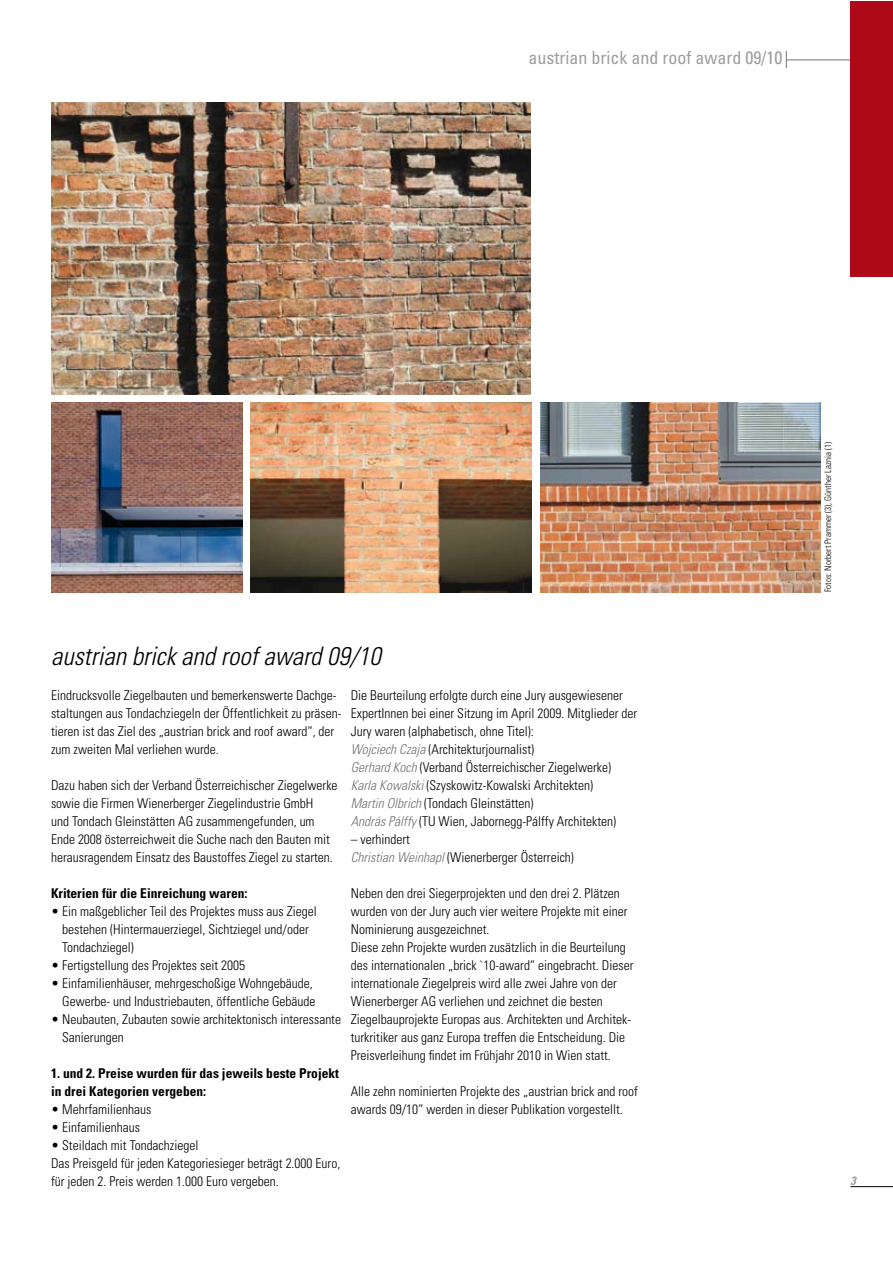
<style>
.page{position:relative;width:893px;height:1263px;background:#fff}
.page>*{position:absolute;margin:0;border:0;box-sizing:border-box;transform-origin:0 0}
.t1{font:italic 300 condensed 25.5px "Univers LT Std";color:#000}
.t2{font:condensed 18px "Univers LT Std";color:#9c9d9f}
.t3{font:300 condensed 13.5px/18px "Univers LT Std";color:#000}
.t4{font:700 condensed 13.5px/18px "Univers LT Std";color:#000}
.t5{font:italic 700 condensed 12px "Univers LT Std";color:#9c9d9f}
.t6{font:300 condensed 9px "Univers LT Std";color:#000}
.s1{font-style:italic;color:#707173}
</style>
<div class="page">
<hr style="left:787px;top:60px;width:63px;height:1px;background:#707173">
<svg style="left:786px;top:51px;width:1px;height:17px"></svg>
<hr style="left:850px;top:1186px;width:42px;height:1px;background:#000">
<div style="left:850px;top:1px;width:42px;height:275px;background:#ae0917"></div>
<img style="left:540px;top:403px;width:281px;height:189px">
<img style="left:251px;top:403px;width:280px;height:189px">
<img style="left:51px;top:102px;width:480px;height:292px">
<img style="left:51px;top:403px;width:191px;height:189px">
<h2 class="t2" style="left:528px;top:46px;width:255px">austrian brick and roof award 09/10</h2>
<h1 class="t1" style="left:51px;top:640px;width:331px">austrian brick and roof award 09/10</h1>
<p class="t3" style="left:51px;top:687px;width:292px">Eindrucksvolle Ziegelbauten und bemerkenswerte Dachge&shy;staltungen aus Tondachziegeln der Öffentlichkeit zu präsen&shy;tieren ist das Ziel des „austrian brick and roof award“, der zum zweiten Mal verliehen wurde.</p>
<p class="t3" style="left:51px;top:777px;width:288px">Dazu haben sich der Verband Österreichischer Ziegelwerke sowie die Firmen Wienerberger Ziegelindustrie GmbH<br>und Tondach Gleinstätten AG zusammengefunden, um Ende 2008 österreichweit die Suche nach den Bauten mit herausragendem Einsatz des Baustoffes Ziegel zu starten.</p>
<p class="t4" style="left:51px;top:884px;width:198px">Kriterien für die Einreichung waren:</p>
<p class="t3" style="left:62px;top:903px;width:256px;text-indent:-11px">• Ein maßgeblicher Teil des Projektes muss aus Ziegel bestehen (Hintermauerziegel, Sichtziegel und/oder<br>Tondachziegel)</p>
<p class="t3" style="left:51px;top:957px;width:196px">• Fertigstellung des Projektes seit 2005</p>
<p class="t3" style="left:51px;top:975px;width:266px;text-align:right">• Einfamilienhäuser, mehrgeschoßige Wohngebäude,<br>Gewerbe- und Industriebauten, öffentliche Gebäude</p>
<p class="t3" style="left:62px;top:1011px;width:280px;text-indent:-11px">• Neubauten, Zubauten sowie architektonisch interessante<br>Sanierungen</p>
<p class="t4" style="left:51px;top:1064px;width:289px">1. und 2. Preise wurden für das jeweils beste Projekt in drei Kategorien vergeben:</p>
<p class="t3" style="left:51px;top:1101px;width:102px">• Mehrfamilienhaus</p>
<p class="t3" style="left:51px;top:1119px;width:91px">• Einfamilienhaus</p>
<p class="t3" style="left:51px;top:1137px;width:291px">• Steildach mit Tondachziegel<br>Das Preisgeld für jeden Kategoriesieger beträgt 2.000 Euro, für jeden 2. Preis werden 1.000 Euro vergeben.</p>
<p class="t3" style="left:351px;top:687px;width:288px">Die Beurteilung erfolgte durch eine Jury ausgewiesener ExpertInnen bei einer Sitzung im April 2009. Mitglieder der Jury waren (alphabetisch, ohne Titel):<br><span class="s1">Wojciech Czaja</span> (Architekturjournalist)<br><span class="s1">Gerhard Koch</span> (Verband Österreichischer Ziegelwerke)<br><span class="s1">Karla Kowalski</span> (Szyskowitz-Kowalski Architekten)<br><span class="s1">Martin Olbrich</span> (Tondach Gleinstätten)<br><span class="s1">András Pálffy</span> (TU Wien, Jabornegg-Pálffy Architekten)</p>
<p class="t3" style="left:351px;top:831px;width:225px">– verhindert<br><span class="s1">Christian Weinhapl</span> (Wienerberger Österreich)</p>
<p class="t3" style="left:351px;top:885px;width:284px">Neben den drei Siegerprojekten und den drei 2. Plätzen wurden von der Jury auch vier weitere Projekte mit einer Nominierung ausgezeichnet.<br>Diese zehn Projekte wurden zusätzlich in die Beurteilung des internationalen „brick `10-award“ eingebracht. Dieser internationale Ziegelpreis wird alle zwei Jahre von der Wienerberger AG verliehen und zeichnet die besten Ziegelbauprojekte Europas aus. Architekten und Architek&shy;turkritiker aus ganz Europa treffen die Entscheidung. Die Preisverleihung findet im Frühjahr 2010 in Wien statt.</p>
<p class="t3" style="left:351px;top:1083px;width:289px">Alle zehn nominierten Projekte des „austrian brick and roof awards 09/10“ werden in dieser Publikation vorgestellt.</p>
<p class="t6" style="left:822px;top:592px;width:151px;rotate:-90deg">Fotos: Norbert Prammer (3), Günther Laznia (1)</p>
<p class="t5" style="left:850px;top:1173px;width:7px">3</p>
</div>
